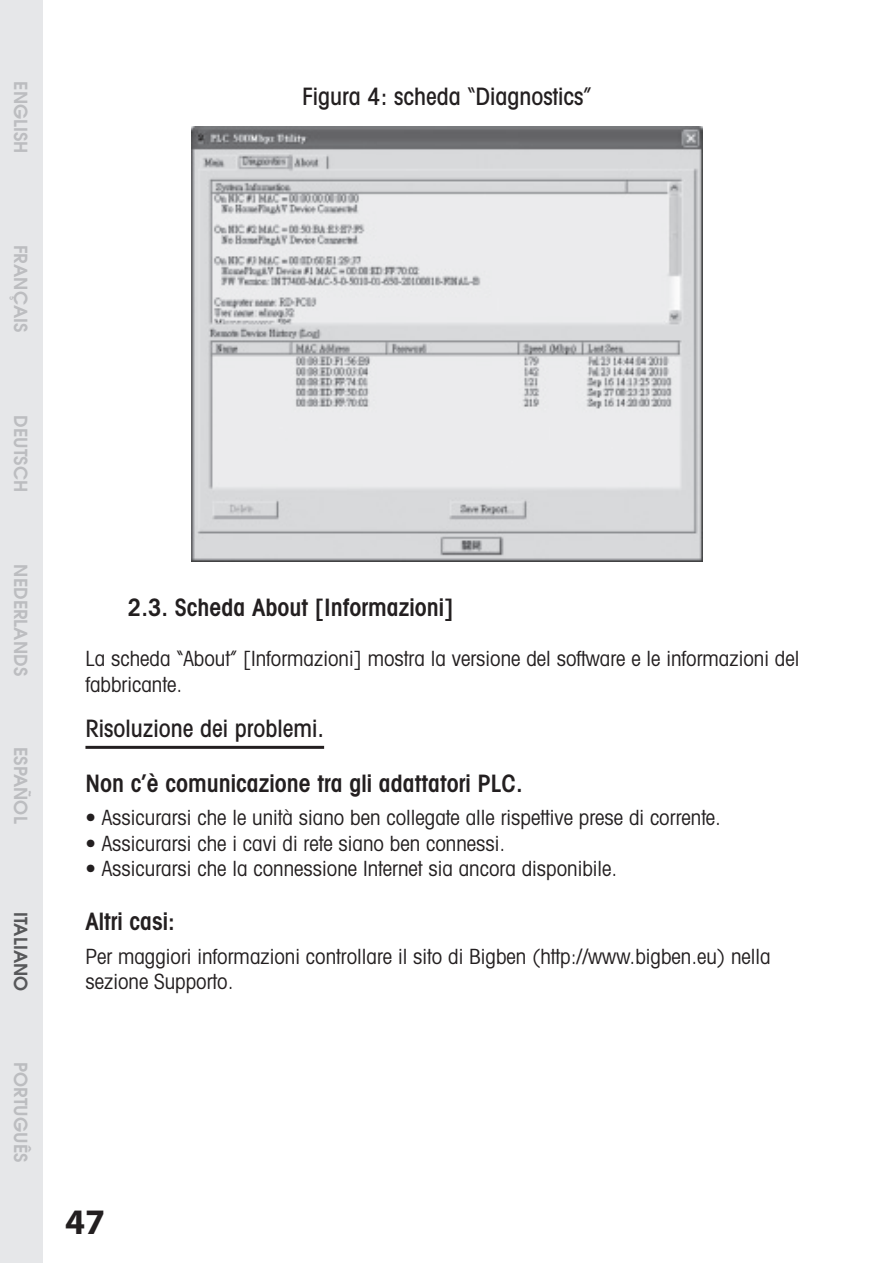
<style>
.page{position:relative;width:893px;height:1263px;background:#fff}
.page>*{position:absolute;margin:0;border:0;box-sizing:border-box;transform-origin:0 0}
.t1{font:700 36px "Myriad";color:#231f20}
.t2{font:600 condensed 24px "Avant Garde";color:#231f20}
.t3{font:500 condensed 24px "Avant Garde";color:#231f20}
.t4{font:condensed 21px/25.2px "Avant Garde";color:#231f20}
.t5{font:600 18px "Avant Garde";color:#bcbdc0}
.t6{font:600 18px "Avant Garde";color:#57585a}
</style>
<div class="page">
<div style="left:0;top:0;width:43px;height:1263px;background:#e6e7e9"></div>
<hr style="left:85px;top:746px;width:239px;height:3px;background:#231f20">
<img style="left:192px;top:126px;width:510px;height:435px">
<p class="t5" style="left:27px;top:81px;width:74px;rotate:90deg">ENGLISH</p>
<p class="t3" style="left:302px;top:87px;width:291px">Figura 4: scheda “Diagnostics”</p>
<p class="t5" style="left:27px;top:245px;width:89px;rotate:90deg">FRANÇAIS</p>
<p class="t5" style="left:27px;top:415px;width:78px;rotate:90deg">DEUTSCH</p>
<p class="t5" style="left:27px;top:564px;width:113px;rotate:90deg">NEDERLANDS</p>
<p class="t5" style="left:27px;top:747px;width:78px;rotate:90deg">ESPAÑOL</p>
<p class="t6" style="left:27px;top:912px;width:81px;rotate:90deg">ITALIANO</p>
<p class="t5" style="left:27px;top:1062px;width:102px;rotate:90deg">PORTUGUÊS</p>
<p class="t2" style="left:128px;top:598px;width:327px">2.3. Scheda About [Informazioni]</p>
<p class="t4" style="left:85px;top:648px;width:715px">La scheda “About” [Informazioni] mostra la versione del software e le informazioni del fabbricante.</p>
<p class="t3" style="left:85px;top:720px;width:240px">Risoluzione dei problemi.</p>
<p class="t2" style="left:85px;top:774px;width:439px">Non c’è comunicazione tra gli adattatori PLC.</p>
<p class="t4" style="left:85px;top:807px;width:637px">• Assicurarsi che le unità siano ben collegate alle rispettive prese di corrente.</p>
<p class="t4" style="left:85px;top:832px;width:421px">• Assicurarsi che i cavi di rete siano ben connessi.</p>
<p class="t4" style="left:85px;top:858px;width:533px">• Assicurarsi che la connessione Internet sia ancora disponibile.</p>
<p class="t2" style="left:85px;top:913px;width:91px">Altri casi:</p>
<p class="t4" style="left:85px;top:946px;width:687px">Per maggiori informazioni controllare il sito di Bigben (http://www.bigben.eu) nella sezione Supporto.</p>
<h1 class="t1" style="left:65px;top:1208px;width:41px">47</h1>
</div>
